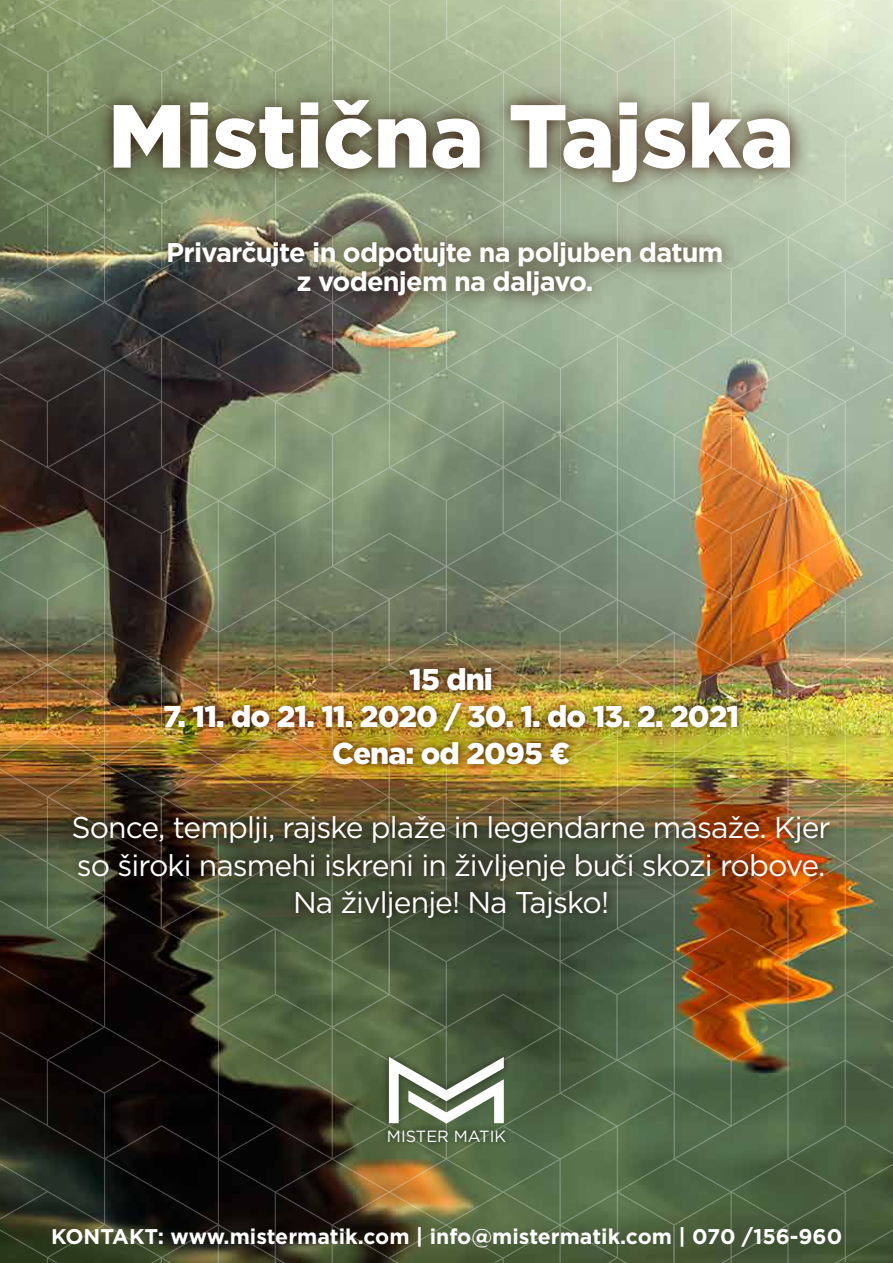
<style>
.page{position:relative;width:893px;height:1263px;background:#fff}
.page>*{position:absolute;margin:0;border:0;box-sizing:border-box;transform-origin:0 0}
.t1{font:900 89.25px "Gotham";color:#fff}
.t2{font:30px/37.2px "Gotham";letter-spacing:-.03em;color:#fff;text-align:center}
.t3{font:900 30px/37.2px "Gotham";letter-spacing:-.03em;color:#fff;text-align:center}
.t4{font:700 27px/29.7px "Gotham";letter-spacing:-.03em;color:#fff;text-align:center}
.t5{font:700 21.3px "Gotham";color:#fff}
.t6{font:16.2px "Gotham";color:#fff}
</style>
<div class="page">
<img style="left:0;top:0;width:893px;height:1263px">
<img style="left:40px;top:13px;width:822px;height:702px">
<img style="left:53px;top:650px;width:798px;height:426px">
<img style="left:379px;top:1047px;width:136px;height:70px">
<svg style="left:389px;top:1057px;width:115px;height:60px"></svg>
<img style="left:364px;top:1117px;width:167px;height:63px">
<img style="left:25px;top:183px;width:840px;height:144px">
<h1 class="t1" style="left:108px;top:75px;width:687px">Mistična Tajska</h1>
<p class="t4" style="left:166px;top:237px;width:559px">Privarčujte in odpotujte na poljuben datum z vodenjem na daljavo.</p>
<p class="t3" style="left:409px;top:660px;width:85px">15 dni</p>
<p class="t3" style="left:163px;top:697px;width:578px">7. 11. do 21. 11. 2020 / 30. 1. do 13. 2. 2021<br>Cena: od 2095 €</p>
<p class="t2" style="left:71px;top:808px;width:761px">Sonce, templji, rajske plaže in legendarne masaže. Kjer so široki nasmehi iskreni in življenje buči skozi robove.<br>Na življenje! Na Tajsko!</p>
<p class="t6" style="left:387px;top:1125px;width:121px">MISTER MATIK</p>
<p class="t5" style="left:51px;top:1222px;width:792px">KONTAKT: www.mistermatik.com | info@mistermatik.com | 070 /156-960</p>
</div>
